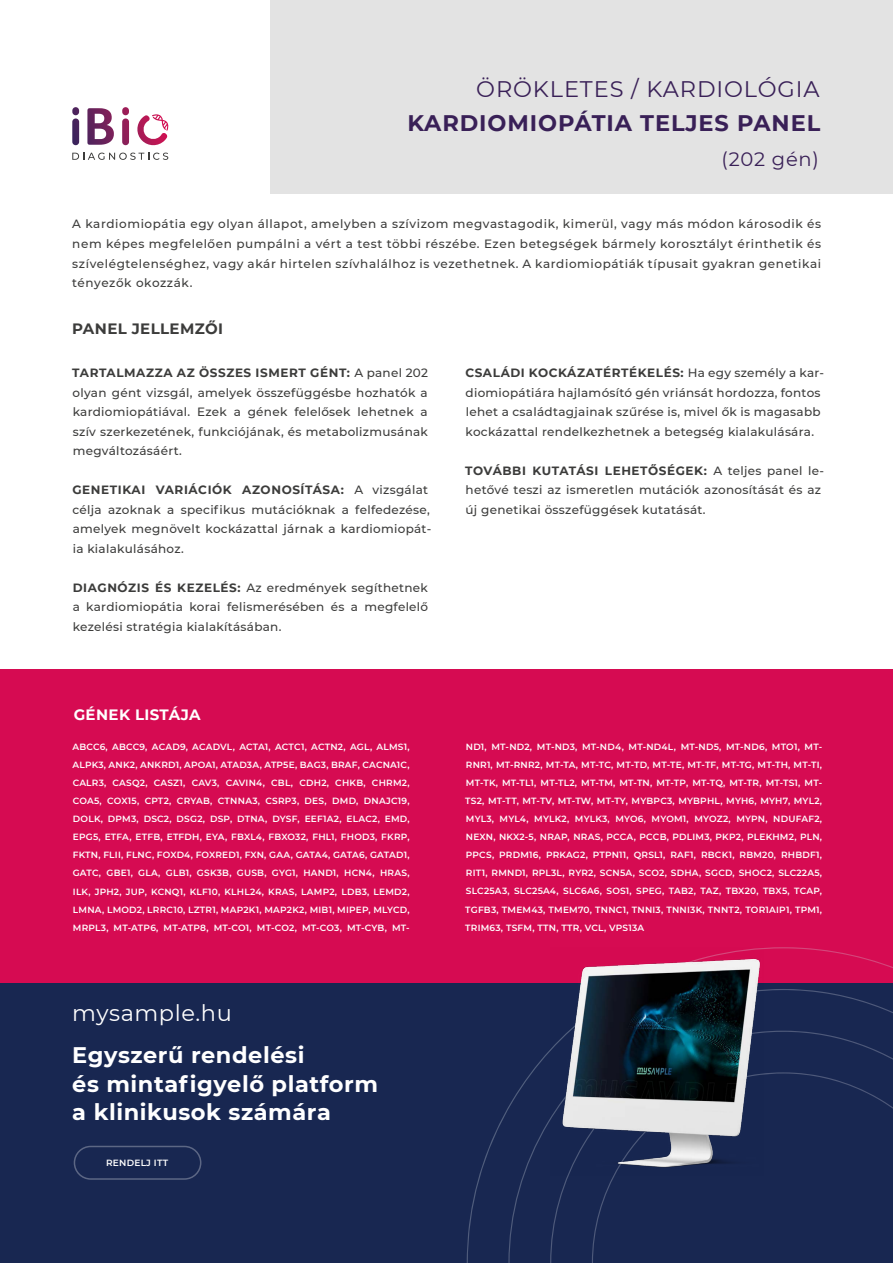
<style>
.page{position:relative;width:893px;height:1263px;background:#fff}
.page>*{position:absolute;margin:0;border:0;box-sizing:border-box;transform-origin:0 0}
.t1{font:700 22.5px/28.5px "Montserrat";letter-spacing:.025em;color:#fff}
.t2{font:700 22.5px "Montserrat";letter-spacing:.04em;color:#392057}
.t3{font:22.5px "Montserrat";letter-spacing:.04em;color:#392057}
.t4{font:22.5px "Montserrat";letter-spacing:.025em;color:#fff}
.t5{font:19.5px "Montserrat";letter-spacing:.04em;color:#392057}
.t6{font:700 15px "Montserrat";letter-spacing:.025em;color:#3c3c3b}
.t7{font:700 15px "Montserrat";letter-spacing:.025em;color:#fff}
.t8{font:500 12px/19.5px "Montserrat";letter-spacing:.025em;color:#3c3c3b;text-align:justify}
.t9{font:600 9px/18px "Montserrat";letter-spacing:.025em;color:#fff;text-align:justify}
.s1{font-weight:700}
</style>
<div class="page">
<div style="left:0;top:670px;width:893px;height:593px;background:#d60b52"></div>
<div style="left:0;top:983px;width:893px;height:280px;background:#182751"></div>
<div style="left:270px;top:0;width:623px;height:193px;background:#e3e3e3"></div>
<svg style="left:137px;top:114px;width:32px;height:32px"></svg>
<svg style="left:87px;top:108px;width:27px;height:37px"></svg>
<svg style="left:122px;top:107px;width:7px;height:38px"></svg>
<svg style="left:72px;top:107px;width:7px;height:38px"></svg>
<svg style="left:72px;top:153px;width:96px;height:7px"></svg>
<svg style="left:508px;top:989px;width:385px;height:274px"></svg>
<svg style="left:550px;top:1024px;width:343px;height:239px"></svg>
<svg style="left:592px;top:1073px;width:301px;height:190px"></svg>
<img style="left:551px;top:948px;width:213px;height:228px">
<div style="left:74px;top:1146px;width:127px;height:34px;border:2px solid #fff;border-radius:16px"></div>
<h1 class="t3" style="left:476px;top:73px;width:345px">ÖRÖKLETES / KARDIOLÓGIA</h1>
<h1 class="t2" style="left:407px;top:107px;width:414px">KARDIOMIOPÁTIA TELJES PANEL</h1>
<h2 class="t5" style="left:721px;top:145px;width:99px">(202 gén)</h2>
<p class="t8" style="left:72px;top:214px;width:750px">A kardiomiopátia egy olyan állapot, amelyben a szívizom megvastagodik, kimerül, vagy más módon károsodik és nem képes megfelelően pumpálni a vért a test többi részébe. Ezen betegségek bármely korosztályt érinthetik és szívelégtelenséghez, vagy akár hirtelen szívhalálhoz is vezethetnek. A kardiomiopátiák típusait gyakran genetikai tényezők okozzák.</p>
<h3 class="t6" style="left:72px;top:318px;width:152px">PANEL JELLEMZŐI</h3>
<h3 class="t8" style="left:72px;top:363px;width:357px"><span class="s1">TARTALMAZZA AZ ÖSSZES ISMERT GÉNT:</span> A panel 202 olyan gént vizsgál, amelyek összefüggésbe hozhatók a kardiomiopátiával. Ezek a gének felelősek lehetnek a szív szerkezetének, funkciójának, és metabolizmusának megváltozásáért.</h3>
<h3 class="t8" style="left:72px;top:480px;width:360px;text-align:left"><span class="s1">GENETIKAI VARIÁCIÓK AZONOSÍTÁSA:</span> A vizsgálat célja azoknak a specifikus mutációknak a felfedezése, amelyek megnövelt kockázattal járnak a kardiomiopát&shy;ia kialakulásához.</h3>
<h3 class="t8" style="left:73px;top:577px;width:357px"><span class="s1">DIAGNÓZIS ÉS KEZELÉS:</span> Az eredmények segíthetnek a kardiomiopátia korai felismerésében és a megfelelő kezelési stratégia kialakításában.</h3>
<h3 class="t7" style="left:74px;top:704px;width:128px">GÉNEK LISTÁJA</h3>
<p class="t9" style="left:72px;top:738px;width:339px">ABCC6, ABCC9, ACAD9, ACADVL, ACTA1, ACTC1, ACTN2, AGL, ALMS1, ALPK3, ANK2, ANKRD1, APOA1, ATAD3A, ATP5E, BAG3, BRAF, CACNA1C, CALR3, CASQ2, CASZ1, CAV3, CAVIN4, CBL, CDH2, CHKB, CHRM2, COA5, COX15, CPT2, CRYAB, CTNNA3, CSRP3, DES, DMD, DNAJC19, DOLK, DPM3, DSC2, DSG2, DSP, DTNA, DYSF, EEF1A2, ELAC2, EMD, EPG5, ETFA, ETFB, ETFDH, EYA, FBXL4, FBXO32, FHL1, FHOD3, FKRP, FKTN, FLII, FLNC, FOXD4, FOXRED1, FXN, GAA, GATA4, GATA6, GATAD1, GATC, GBE1, GLA, GLB1, GSK3B, GUSB, GYG1, HAND1, HCN4, HRAS, ILK, JPH2, JUP, KCNQ1, KLF10, KLHL24, KRAS, LAMP2, LDB3, LEMD2, LMNA, LMOD2, LRRC10, LZTR1, MAP2K1, MAP2K2, MIB1, MIPEP, MLYCD, MRPL3, MT-ATP6, MT-ATP8, MT-CO1, MT-CO2, MT-CO3, MT-CYB, MT-</p>
<h1 class="t4" style="left:72px;top:998px;width:161px">mysample.hu</h1>
<h1 class="t1" style="left:72px;top:1040px;width:307px">Egyszerű rendelési<br>és mintafigyelő platform a klinikusok számára</h1>
<p class="t9" style="left:106px;top:1153px;width:64px">RENDELJ ITT</p>
<h3 class="t8" style="left:465px;top:363px;width:360px;text-align:left"><span class="s1">CSALÁDI KOCKÁZATÉRTÉKELÉS:</span> Ha egy személy a kar&shy;diomiopátiára hajlamósító gén vriánsát hordozza, fontos lehet a családtagjainak szűrése is, mivel ők is magasabb kockázattal rendelkezhetnek a betegség kialakulására.</h3>
<h3 class="t8" style="left:465px;top:460px;width:360px;text-align:left"><span class="s1">TOVÁBBI KUTATÁSI LEHETŐSÉGEK:</span> A teljes panel le&shy;hetővé teszi az ismeretlen mutációk azonosítását és az új genetikai összefüggések kutatását.</h3>
<p class="t9" style="left:465px;top:738px;width:358px">ND1, MT-ND2, MT-ND3, MT-ND4, MT-ND4L, MT-ND5, MT-ND6, MTO1, MT-RNR1, MT-RNR2, MT-TA, MT-TC, MT-TD, MT-TE, MT-TF, MT-TG, MT-TH, MT-TI, MT-TK, MT-TL1, MT-TL2, MT-TM, MT-TN, MT-TP, MT-TQ, MT-TR, MT-TS1, MT-TS2, MT-TT, MT-TV, MT-TW, MT-TY, MYBPC3, MYBPHL, MYH6, MYH7, MYL2, MYL3, MYL4, MYLK2, MYLK3, MYO6, MYOM1, MYOZ2, MYPN, NDUFAF2, NEXN, NKX2-5, NRAP, NRAS, PCCA, PCCB, PDLIM3, PKP2, PLEKHM2, PLN, PPCS, PRDM16, PRKAG2, PTPN11, QRSL1, RAF1, RBCK1, RBM20, RHBDF1, RIT1, RMND1, RPL3L, RYR2, SCN5A, SCO2, SDHA, SGCD, SHOC2, SLC22A5, SLC25A3, SLC25A4, SLC6A6, SOS1, SPEG, TAB2, TAZ, TBX20, TBX5, TCAP, TGFB3, TMEM43, TMEM70, TNNC1, TNNI3, TNNI3K, TNNT2, TOR1AIP1, TPM1, TRIM63, TSFM, TTN, TTR, VCL, VPS13A</p>
</div>
